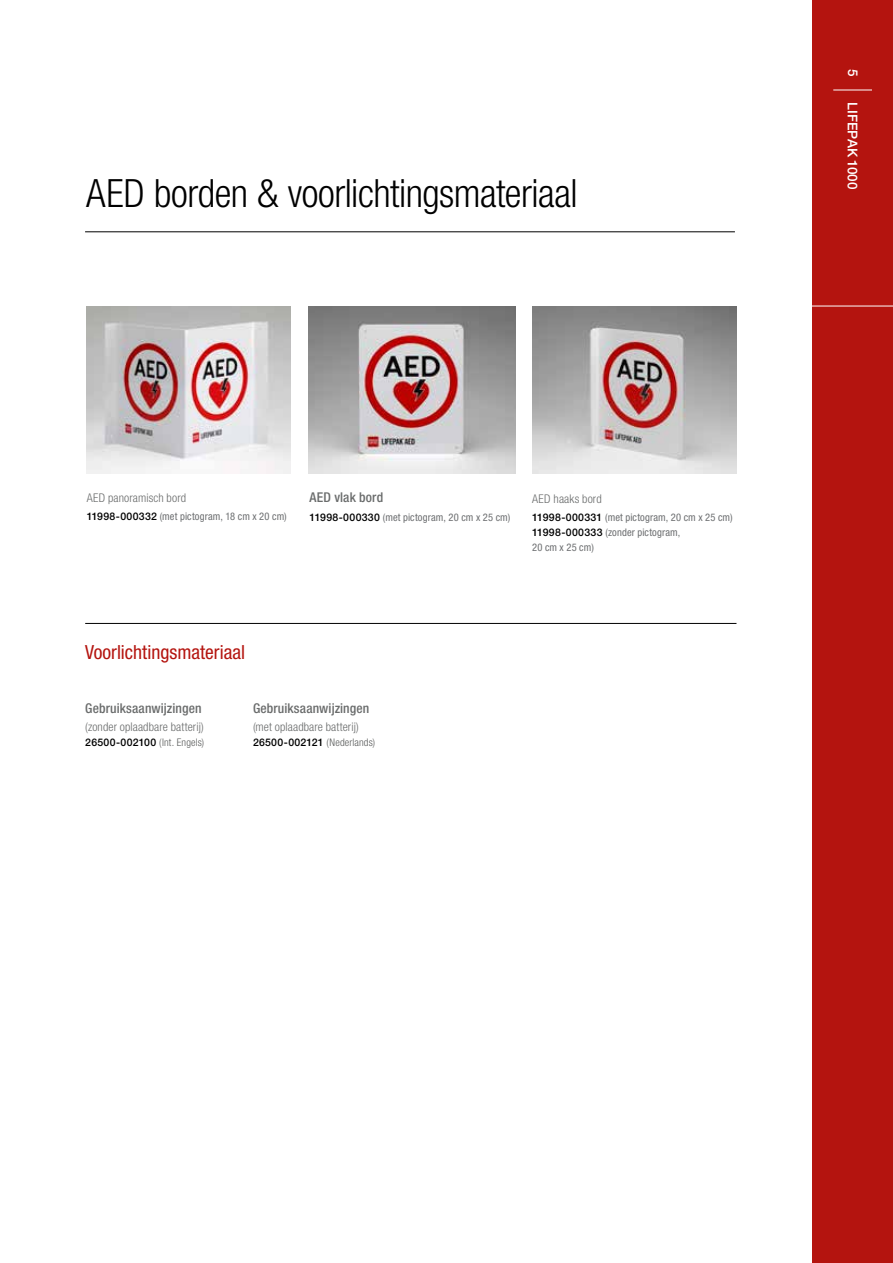
<style>
.page{position:relative;width:893px;height:1263px;background:#fff}
.page>*{position:absolute;margin:0;border:0;box-sizing:border-box;transform-origin:0 0}
.t1{font:300 condensed 39px "Helvetica Neue LTW1 G";letter-spacing:-.015em;color:#000}
.t2{font:condensed 19.5px "Helvetica Neue LTW1 G";color:#b4140f}
.t3{font:500 condensed 13.5px "Helvetica Neue LTW1 G";letter-spacing:.01em;color:#6a6c6c}
.t4{font:500 13.5px "Helvetica Neue LTW1 G";letter-spacing:.005em;color:#fff}
.t5{font:300 condensed 12px "Helvetica Neue LTW1 G";letter-spacing:.01em;color:#6a6c6c}
.t6{font:condensed 10.5px/15px "Helvetica Neue LTW1 G";letter-spacing:.01em;color:#6d6f71}
.t7{font:500 10.5px "Helvetica Neue LTW1 G";letter-spacing:.02em;color:#000}
.s1{font-weight:500;font-stretch:normal;color:#000}
.s2{font-weight:300;font-stretch:condensed;color:#5a5c5b}
</style>
<div class="page">
<div style="left:812px;top:0;width:81px;height:1263px;background:#b4140f"></div>
<hr style="left:805px;top:306px;width:88px;height:1px;background:#fff">
<hr style="left:833px;top:90px;width:39px;height:1px;background:#fff">
<hr style="left:85px;top:232px;width:650px;height:1px;background:#000">
<img style="left:87px;top:306px;width:204px;height:168px">
<img style="left:308px;top:306px;width:207px;height:168px">
<img style="left:532px;top:306px;width:204px;height:168px">
<hr style="left:85px;top:623px;width:651px;height:1px;background:#000">
<h1 class="t1" style="left:86px;top:170px;width:493px">AED borden &amp; voorlichtingsmateriaal</h1>
<p class="t5" style="left:87px;top:491px;width:101px">AED panoramisch bord</p>
<p class="t6" style="left:87px;top:509px;width:202px"><span class="s1">11998-000332</span> (met pictogram, 18 cm x 20 cm)</p>
<p class="t3" style="left:310px;top:489px;width:75px">AED vlak bord</p>
<p class="t6" style="left:310px;top:509px;width:202px"><span class="s1">11998-000330</span> (met pictogram, 20 cm x 25 cm)</p>
<p class="t5" style="left:532px;top:492px;width:71px">AED haaks bord</p>
<p class="t6" style="left:532px;top:510px;width:202px"><span class="s1">11998-000331</span> (met pictogram, 20 cm x 25 cm)<br><span class="s1">11998-000333</span> (zonder pictogram,<br>20 cm x 25 cm)</p>
<h2 class="t2" style="left:85px;top:641px;width:161px">Voorlichtingsmateriaal</h2>
<p class="t3" style="left:85px;top:700px;width:118px">Gebruiksaanwijzingen</p>
<p class="t5" style="left:85px;top:720px;width:120px">(zonder oplaadbare batterij)</p>
<p class="t7" style="left:85px;top:736px;width:120px">26500-002100 <span class="s2">(Int. Engels)</span></p>
<p class="t3" style="left:253px;top:700px;width:118px">Gebruiksaanwijzingen</p>
<p class="t5" style="left:253px;top:720px;width:107px">(met oplaadbare batterij)</p>
<p class="t7" style="left:253px;top:736px;width:124px">26500-002121 <span class="s2">(Nederlands)</span></p>
<p class="t4" style="left:861px;top:69px;width:9px;rotate:90deg">5</p>
<p class="t4" style="left:861px;top:102px;width:89px;rotate:90deg">LIFEPAK 1000</p>
</div>
